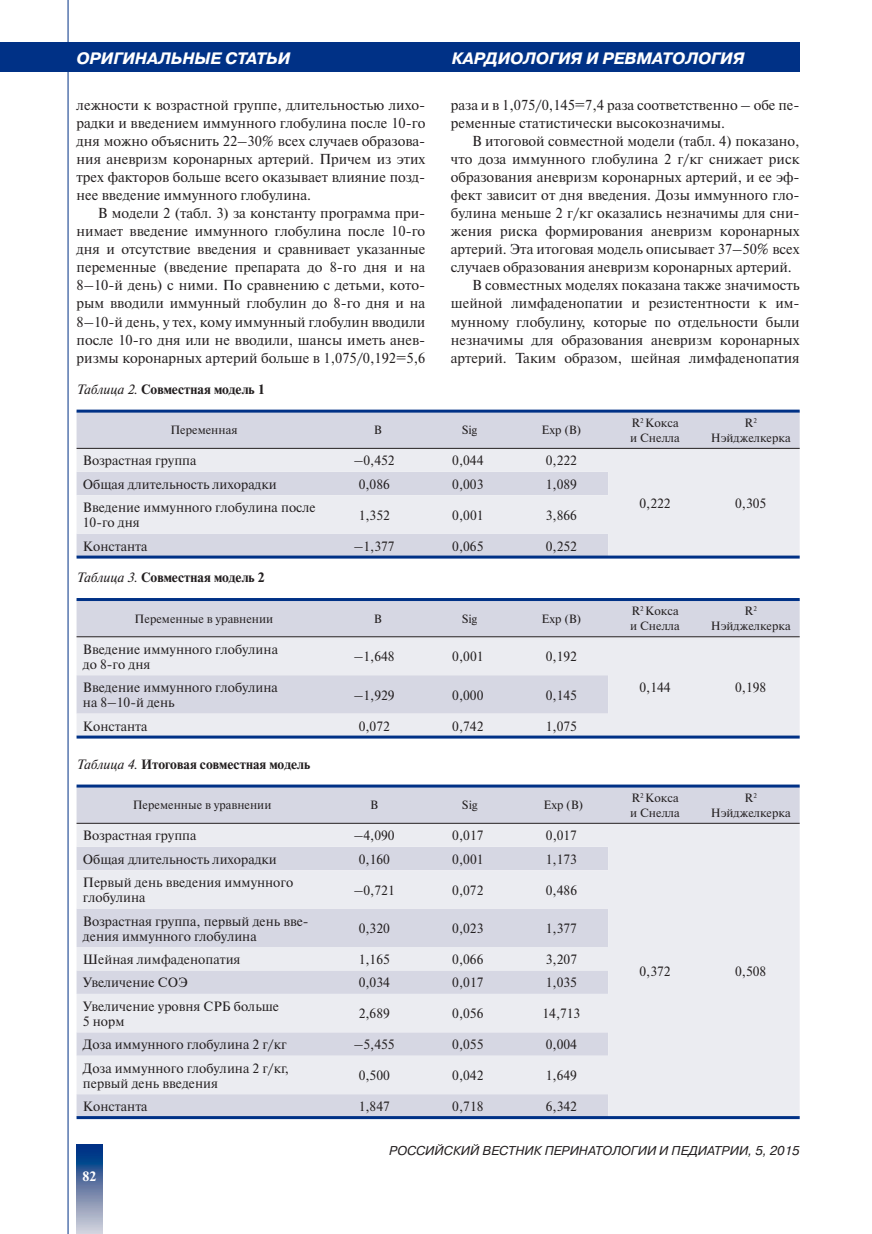
<style>
.page{position:relative;width:872px;height:1234px;background:#fff}
.page>*{position:absolute;margin:0;border:0;box-sizing:border-box;transform-origin:0 0}
.t1{font:italic 700 16.5px "Pragmatica C";color:#fff}
.t2{font:14.4px/18px "Newton C";color:#231f20;text-align:justify}
.t3{font:13.5px/15px "Newton C";color:#231f20}
.t4{font:700 13.5px "Newton C";color:#231f20}
.t5{font:700 13.5px "Newton C";color:#fff}
.t6{font:italic 12.75px "Pragmatica C";color:#231f20}
.t7{font:12px/15px "Newton C";color:#231f20}
.s1{font-weight:400;font-style:italic}
</style>
<div class="page">
<svg style="left:77px;top:1144px;width:25px;height:89px;background:#627ca9"></svg>
<hr style="left:68px;top:0;width:1px;height:1233px;background:#003186">
<div style="left:0;top:43px;width:799px;height:29px;background:#003186"></div>
<div style="left:77px;top:414px;width:722px;height:33px;background:#d6d7e3"></div>
<svg style="left:77px;top:449px;width:722px;height:105px;background:#e4e5ec"></svg>
<svg style="left:76px;top:554px;width:724px;height:5px;background:#5a78ae"></svg>
<svg style="left:76px;top:409px;width:724px;height:5px;background:#5a78ae"></svg>
<svg style="left:76px;top:447px;width:724px;height:2px"></svg>
<div style="left:77px;top:602px;width:722px;height:34px;background:#d6d7e3"></div>
<svg style="left:77px;top:637px;width:722px;height:97px;background:#e4e5ec"></svg>
<svg style="left:76px;top:734px;width:724px;height:5px;background:#5f7db1"></svg>
<svg style="left:76px;top:598px;width:724px;height:4px;background:#355a9d"></svg>
<svg style="left:76px;top:636px;width:724px;height:1px"></svg>
<div style="left:77px;top:788px;width:722px;height:34px;background:#d6d7e3"></div>
<svg style="left:77px;top:823px;width:722px;height:291px;background:#e3e4eb"></svg>
<svg style="left:76px;top:1114px;width:724px;height:6px;background:#728bb9"></svg>
<svg style="left:76px;top:784px;width:724px;height:4px;background:#3a5fa0"></svg>
<svg style="left:76px;top:822px;width:724px;height:1px"></svg>
<p class="t1" style="left:77px;top:49px;width:215px">ОРИГИНАЛЬНЫЕ СТАТЬИ</p>
<p class="t1" style="left:452px;top:49px;width:294px">КАРДИОЛОГИЯ И РЕВМАТОЛОГИЯ</p>
<p class="t2" style="left:77px;top:96px;width:350px">лежности к возрастной группе, длительностью лихо&shy;радки и введением иммунного глобулина после 10-го дня можно объяснить 22–30% всех случаев образова&shy;ния аневризм коронарных артерий. Причем из этих трех факторов больше всего оказывает влияние позд&shy;нее введение иммунного глобулина.</p>
<p class="t2" style="left:77px;top:204px;width:350px;text-indent:21px">В модели 2 (табл. 3) за константу программа при&shy;нимает введение иммунного глобулина после 10-го дня и отсутствие введения и сравнивает указанные переменные (введение препарата до 8-го дня и на 8–10-й день) с ними. По сравнению с детьми, кото&shy;рым вводили иммунный глобулин до 8-го дня и на 8–10-й день, у тех, кому иммунный глобулин вводили после 10-го дня или не вводили, шансы иметь анев&shy;ризмы коронарных артерий больше в 1,075/0,192=5,6</p>
<p class="t2" style="left:451px;top:96px;width:350px">раза и в 1,075/0,145=7,4 раза соответственно – обе пе&shy;ременные статистически высокозначимы.</p>
<p class="t2" style="left:472px;top:132px;width:329px">В итоговой совместной модели (табл. 4) показано,</p>
<p class="t2" style="left:451px;top:150px;width:350px">что доза иммунного глобулина 2 г/кг снижает риск</p>
<p class="t2" style="left:451px;top:168px;width:350px">образования аневризм коронарных артерий, и ее эф-</p>
<p class="t2" style="left:451px;top:186px;width:350px">фект зависит от дня введения. Дозы иммунного гло-</p>
<p class="t2" style="left:451px;top:204px;width:350px">булина меньше 2 г/кг оказались незначимы для сни-</p>
<p class="t2" style="left:451px;top:222px;width:350px">жения риска формирования аневризм коронарных</p>
<p class="t2" style="left:451px;top:240px;width:350px">артерий. Эта итоговая модель описывает 37–50% всех</p>
<p class="t2" style="left:451px;top:258px;width:342px">случаев образования аневризм коронарных артерий.</p>
<p class="t2" style="left:472px;top:276px;width:329px">В совместных моделях показана также значимость</p>
<p class="t2" style="left:451px;top:294px;width:350px">шейной лимфаденопатии и резистентности к им-</p>
<p class="t2" style="left:451px;top:312px;width:350px">мунному глобулину, которые по отдельности были</p>
<p class="t2" style="left:451px;top:330px;width:350px">незначимы для образования аневризм коронарных</p>
<p class="t2" style="left:451px;top:348px;width:350px">артерий. Таким образом, шейная лимфаденопатия</p>
<p class="t4" style="left:77px;top:381px;width:190px"><span class="s1">Таблица 2.</span> Совместная модель 1</p>
<p class="t7" style="left:170px;top:423px;width:69px">Переменная</p>
<p class="t7" style="left:374px;top:423px;width:10px">B</p>
<p class="t7" style="left:462px;top:423px;width:17px">Sig</p>
<p class="t7" style="left:541px;top:423px;width:41px">Exp (B)</p>
<p class="t7" style="left:630px;top:415px;width:51px">R<sup>2</sup> Кокса и Снелла</p>
<p class="t7" style="left:711px;top:415px;width:81px;text-align:center">R<sup>2<br></sup>Нэйджелкерка</p>
<p class="t3" style="left:83px;top:453px;width:115px">Возрастная группа</p>
<p class="t3" style="left:354px;top:453px;width:42px">–0,452</p>
<p class="t3" style="left:452px;top:453px;width:33px">0,044</p>
<p class="t3" style="left:546px;top:453px;width:33px">0,222</p>
<p class="t3" style="left:639px;top:496px;width:33px">0,222</p>
<p class="t3" style="left:735px;top:496px;width:33px">0,305</p>
<p class="t3" style="left:83px;top:476px;width:195px">Общая длительность лихорадки</p>
<p class="t3" style="left:359px;top:476px;width:33px">0,086</p>
<p class="t3" style="left:452px;top:476px;width:33px">0,003</p>
<p class="t3" style="left:546px;top:476px;width:33px">1,089</p>
<p class="t3" style="left:83px;top:500px;width:234px">Введение иммунного глобулина после<br>10-го дня</p>
<p class="t3" style="left:359px;top:507px;width:33px">1,352</p>
<p class="t3" style="left:452px;top:507px;width:33px">0,001</p>
<p class="t3" style="left:546px;top:507px;width:33px">3,866</p>
<p class="t3" style="left:83px;top:538px;width:66px">Константа</p>
<p class="t3" style="left:354px;top:538px;width:42px">–1,377</p>
<p class="t3" style="left:452px;top:538px;width:33px">0,065</p>
<p class="t3" style="left:546px;top:538px;width:33px">0,252</p>
<p class="t4" style="left:77px;top:569px;width:190px"><span class="s1">Таблица 3.</span> Совместная модель 2</p>
<p class="t7" style="left:135px;top:611px;width:140px">Переменные в уравнении</p>
<p class="t7" style="left:374px;top:611px;width:10px">B</p>
<p class="t7" style="left:462px;top:611px;width:17px">Sig</p>
<p class="t7" style="left:541px;top:611px;width:41px">Exp (B)</p>
<p class="t7" style="left:630px;top:603px;width:51px">R<sup>2</sup> Кокса и Снелла</p>
<p class="t7" style="left:711px;top:603px;width:81px;text-align:center">R<sup>2<br></sup>Нэйджелкерка</p>
<p class="t3" style="left:83px;top:641px;width:196px">Введение иммунного глобулина до 8-го дня</p>
<p class="t3" style="left:354px;top:649px;width:42px">–1,648</p>
<p class="t3" style="left:452px;top:649px;width:33px">0,001</p>
<p class="t3" style="left:546px;top:649px;width:33px">0,192</p>
<p class="t3" style="left:83px;top:680px;width:196px">Введение иммунного глобулина</p>
<p class="t3" style="left:639px;top:680px;width:33px">0,144</p>
<p class="t3" style="left:735px;top:680px;width:33px">0,198</p>
<p class="t3" style="left:83px;top:695px;width:93px">на 8–10-й день</p>
<p class="t3" style="left:354px;top:687px;width:42px">–1,929</p>
<p class="t3" style="left:452px;top:687px;width:33px">0,000</p>
<p class="t3" style="left:546px;top:687px;width:33px">0,145</p>
<p class="t3" style="left:83px;top:718px;width:66px">Константа</p>
<p class="t3" style="left:359px;top:718px;width:33px">0,072</p>
<p class="t3" style="left:452px;top:718px;width:33px">0,742</p>
<p class="t3" style="left:546px;top:718px;width:33px">1,075</p>
<p class="t4" style="left:77px;top:756px;width:235px"><span class="s1">Таблица 4.</span> Итоговая совместная модель</p>
<p class="t7" style="left:133px;top:797px;width:140px">Переменные в уравнении</p>
<p class="t7" style="left:370px;top:797px;width:10px">B</p>
<p class="t7" style="left:462px;top:797px;width:17px">Sig</p>
<p class="t7" style="left:543px;top:797px;width:41px">Exp (B)</p>
<p class="t7" style="left:630px;top:790px;width:51px">R<sup>2</sup> Кокса и Снелла</p>
<p class="t7" style="left:711px;top:790px;width:81px;text-align:center">R<sup>2<br></sup>Нэйджелкерка</p>
<p class="t3" style="left:83px;top:828px;width:115px">Возрастная группа</p>
<p class="t3" style="left:354px;top:828px;width:42px">–4,090</p>
<p class="t3" style="left:452px;top:828px;width:33px">0,017</p>
<p class="t3" style="left:546px;top:828px;width:33px">0,017</p>
<p class="t3" style="left:83px;top:851px;width:195px">Общая длительность лихорадки</p>
<p class="t3" style="left:359px;top:851px;width:33px">0,160</p>
<p class="t3" style="left:452px;top:851px;width:33px">0,001</p>
<p class="t3" style="left:546px;top:851px;width:33px">1,173</p>
<p class="t3" style="left:83px;top:874px;width:212px">Первый день введения иммунного глобулина</p>
<p class="t3" style="left:354px;top:882px;width:42px">–0,721</p>
<p class="t3" style="left:452px;top:882px;width:33px">0,072</p>
<p class="t3" style="left:546px;top:882px;width:33px">0,486</p>
<p class="t3" style="left:83px;top:913px;width:227px">Возрастная группа, первый день вве&shy;дения иммунного глобулина</p>
<p class="t3" style="left:359px;top:920px;width:33px">0,320</p>
<p class="t3" style="left:452px;top:920px;width:33px">0,023</p>
<p class="t3" style="left:546px;top:920px;width:33px">1,377</p>
<p class="t3" style="left:83px;top:951px;width:159px">Шейная лимфаденопатия</p>
<p class="t3" style="left:359px;top:951px;width:33px">1,165</p>
<p class="t3" style="left:452px;top:951px;width:33px">0,066</p>
<p class="t3" style="left:546px;top:951px;width:33px">3,207</p>
<p class="t3" style="left:83px;top:975px;width:106px">Увеличение СОЭ</p>
<p class="t3" style="left:359px;top:975px;width:33px">0,034</p>
<p class="t3" style="left:452px;top:975px;width:33px">0,017</p>
<p class="t3" style="left:546px;top:975px;width:33px">1,035</p>
<p class="t3" style="left:83px;top:998px;width:198px">Увеличение уровня СРБ больше<br>5 норм</p>
<p class="t3" style="left:359px;top:1006px;width:33px">2,689</p>
<p class="t3" style="left:452px;top:1006px;width:33px">0,056</p>
<p class="t3" style="left:542px;top:1006px;width:39px">14,713</p>
<p class="t3" style="left:83px;top:1036px;width:205px">Доза иммунного глобулина 2 г/кг</p>
<p class="t3" style="left:354px;top:1036px;width:42px">–5,455</p>
<p class="t3" style="left:452px;top:1036px;width:33px">0,055</p>
<p class="t3" style="left:546px;top:1036px;width:33px">0,004</p>
<p class="t3" style="left:83px;top:1060px;width:207px">Доза иммунного глобулина 2 г/кг, первый день введения</p>
<p class="t3" style="left:359px;top:1067px;width:33px">0,500</p>
<p class="t3" style="left:452px;top:1067px;width:33px">0,042</p>
<p class="t3" style="left:546px;top:1067px;width:33px">1,649</p>
<p class="t3" style="left:83px;top:1098px;width:66px">Константа</p>
<p class="t3" style="left:359px;top:1098px;width:33px">1,847</p>
<p class="t3" style="left:452px;top:1098px;width:33px">0,718</p>
<p class="t3" style="left:546px;top:1098px;width:33px">6,342</p>
<p class="t3" style="left:639px;top:963px;width:33px">0,372</p>
<p class="t3" style="left:735px;top:963px;width:33px">0,508</p>
<p class="t5" style="left:82px;top:1168px;width:15px">82</p>
<p class="t6" style="left:389px;top:1142px;width:412px">РОССИЙСКИЙ ВЕСТНИК ПЕРИНАТОЛОГИИ И ПЕДИАТРИИ, 5, 2015</p>
</div>
